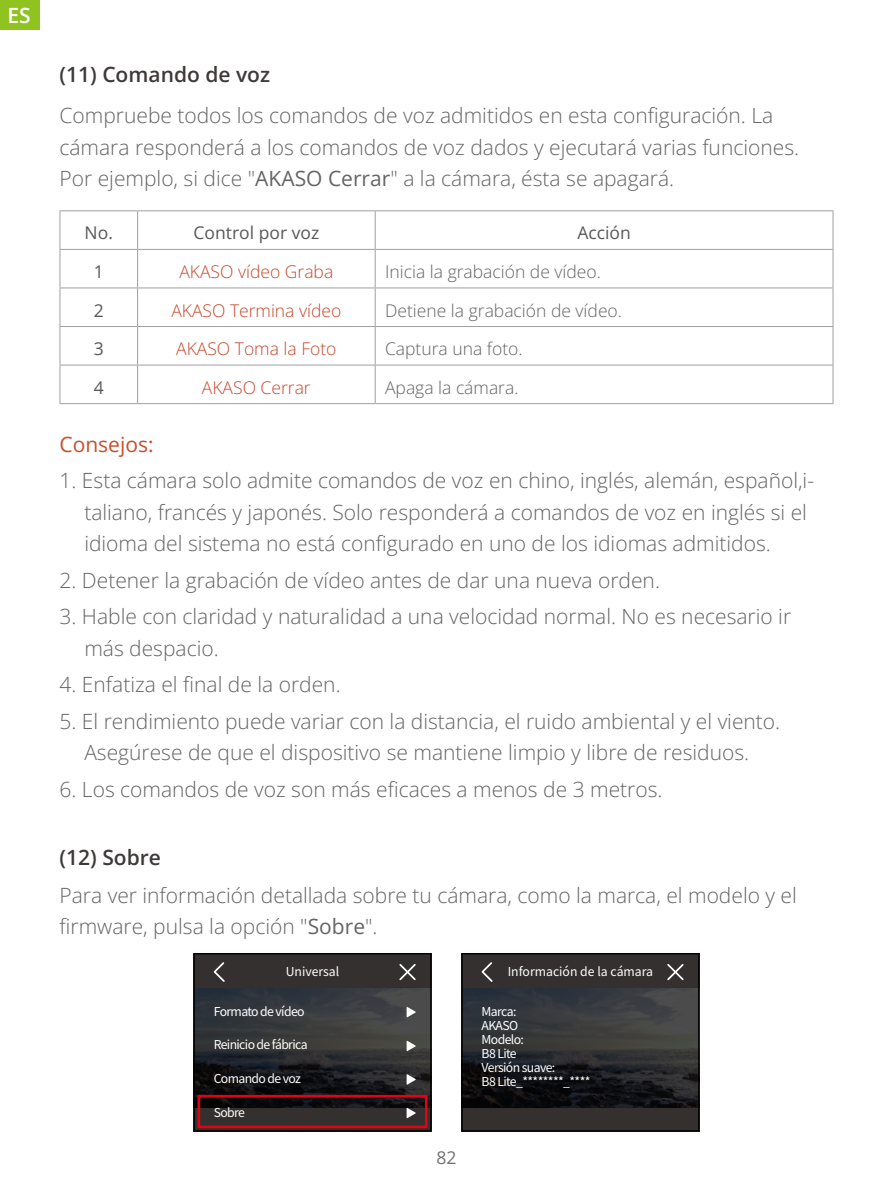
<style>
.page{position:relative;width:893px;height:1191px;background:#fff}
.page>*{position:absolute;margin:0;border:0;box-sizing:border-box;transform-origin:0 0}
.t1{font:300 21px/31.5px "Open Sans";color:#656464}
.t2{font:600 21px "Open Sans";color:#3e3a39}
.t3{font:21px "Open Sans";color:#c84e2c}
.t4{font:600 21px "Open Sans";color:#fff}
.t5{font:300 17.5px "Open Sans";color:#656464}
.t6{font:300 17.5px "Open Sans";color:#c7472c}
.t7{font:17.5px "Open Sans";color:#595757}
.t8{font:17.5px "Open Sans";color:#727171}
.t9{font:12.25px/14px "Noto Sans SC";letter-spacing:-.05em;color:#fff}
.t10{font:12.25px "Noto Sans SC";color:#fff}
.s1{font-weight:400}
</style>
<div class="page">
<div style="left:0;top:0;width:40px;height:30px;background:#8fc31f"></div>
<hr style="left:60px;top:210px;width:78px;height:1px;background:#9fa0a0">
<hr style="left:59px;top:211px;width:2px;height:38px;background:#9fa0a0">
<hr style="left:138px;top:210px;width:237px;height:1px;background:#9fa0a0">
<hr style="left:137px;top:211px;width:1px;height:38px;background:#9fa0a0">
<hr style="left:375px;top:210px;width:458px;height:1px;background:#9fa0a0">
<hr style="left:375px;top:211px;width:1px;height:38px;background:#9fa0a0">
<hr style="left:832px;top:211px;width:2px;height:38px;background:#9fa0a0">
<hr style="left:60px;top:249px;width:78px;height:1px;background:#9fa0a0">
<hr style="left:59px;top:250px;width:2px;height:37px;background:#9fa0a0">
<hr style="left:138px;top:249px;width:237px;height:1px;background:#9fa0a0">
<hr style="left:137px;top:250px;width:1px;height:37px;background:#9fa0a0">
<hr style="left:375px;top:249px;width:458px;height:1px;background:#9fa0a0">
<hr style="left:375px;top:250px;width:1px;height:37px;background:#9fa0a0">
<hr style="left:832px;top:250px;width:2px;height:37px;background:#9fa0a0">
<hr style="left:60px;top:287px;width:78px;height:1px;background:#9fa0a0">
<hr style="left:59px;top:288px;width:2px;height:38px;background:#9fa0a0">
<hr style="left:138px;top:287px;width:237px;height:1px;background:#9fa0a0">
<hr style="left:137px;top:288px;width:1px;height:38px;background:#9fa0a0">
<hr style="left:375px;top:287px;width:458px;height:1px;background:#9fa0a0">
<hr style="left:375px;top:288px;width:1px;height:38px;background:#9fa0a0">
<hr style="left:832px;top:288px;width:2px;height:38px;background:#9fa0a0">
<hr style="left:60px;top:326px;width:78px;height:1px;background:#9fa0a0">
<hr style="left:59px;top:327px;width:2px;height:38px;background:#9fa0a0">
<hr style="left:138px;top:326px;width:237px;height:1px;background:#9fa0a0">
<hr style="left:137px;top:327px;width:1px;height:38px;background:#9fa0a0">
<hr style="left:375px;top:326px;width:458px;height:1px;background:#9fa0a0">
<hr style="left:375px;top:327px;width:1px;height:38px;background:#9fa0a0">
<hr style="left:832px;top:327px;width:2px;height:38px;background:#9fa0a0">
<hr style="left:60px;top:364px;width:78px;height:2px;background:#9fa0a0">
<hr style="left:59px;top:365px;width:2px;height:38px;background:#9fa0a0">
<hr style="left:138px;top:364px;width:237px;height:2px;background:#9fa0a0">
<hr style="left:137px;top:365px;width:1px;height:38px;background:#9fa0a0">
<hr style="left:375px;top:364px;width:458px;height:2px;background:#9fa0a0">
<hr style="left:375px;top:365px;width:1px;height:38px;background:#9fa0a0">
<hr style="left:832px;top:365px;width:2px;height:38px;background:#9fa0a0">
<hr style="left:60px;top:403px;width:78px;height:1px;background:#9fa0a0">
<hr style="left:138px;top:403px;width:237px;height:1px;background:#9fa0a0">
<hr style="left:375px;top:403px;width:458px;height:1px;background:#9fa0a0">
<svg style="left:195px;top:987px;width:235px;height:120px;background:#2b2d30"></svg>
<svg style="left:463px;top:987px;width:234px;height:120px;background:#2a2c2f"></svg>
<div style="left:193px;top:953px;width:239px;height:34px;background:#33302f"></div>
<div style="left:461px;top:953px;width:238px;height:34px;background:#33302f"></div>
<div style="left:193px;top:1107px;width:239px;height:24px;background:#33302f"></div>
<div style="left:461px;top:1107px;width:238px;height:24px;background:#33302f"></div>
<div style="left:193px;top:953px;width:239px;height:178px;border:1px solid #000"></div>
<div style="left:461px;top:953px;width:238px;height:178px;border:1px solid #000"></div>
<svg style="left:213px;top:962px;width:12px;height:20px"></svg>
<svg style="left:481px;top:962px;width:12px;height:20px"></svg>
<svg style="left:399px;top:964px;width:17px;height:17px"></svg>
<svg style="left:667px;top:964px;width:17px;height:17px"></svg>
<svg style="left:407px;top:1040px;width:9px;height:11px"></svg>
<svg style="left:407px;top:1074px;width:9px;height:10px"></svg>
<svg style="left:407px;top:1107px;width:9px;height:11px"></svg>
<svg style="left:407px;top:1006px;width:9px;height:11px"></svg>
<div style="left:198px;top:1094px;width:230px;height:34px;border:3px solid #e60012"></div>
<p class="t4" style="left:8px;top:1px;width:25px">ES</p>
<p class="t2" style="left:60px;top:60px;width:212px">(11) Comando de voz</p>
<p class="t1" style="left:60px;top:99px;width:741px">Compruebe todos los comandos de voz admitidos en esta configuración. La cámara responderá a los comandos de voz dados y ejecutará varias funciones.<br>Por ejemplo, si dice "<span class="s1">AKASO Cerrar</span>" a la cámara, ésta se apagará.</p>
<p class="t7" style="left:85px;top:221px;width:30px">No.</p>
<p class="t7" style="left:194px;top:221px;width:127px">Control por voz</p>
<p class="t7" style="left:577px;top:221px;width:55px">Acción</p>
<p class="t7" style="left:94px;top:260px;width:12px">1</p>
<p class="t6" style="left:179px;top:260px;width:155px">AKASO vídeo Graba</p>
<p class="t5" style="left:385px;top:260px;width:217px">Inicia la grabación de vídeo.</p>
<p class="t7" style="left:94px;top:298px;width:12px">2</p>
<p class="t6" style="left:171px;top:298px;width:172px">AKASO Termina vídeo</p>
<p class="t5" style="left:385px;top:298px;width:238px">Detiene la grabación de vídeo.</p>
<p class="t7" style="left:94px;top:337px;width:12px">3</p>
<p class="t6" style="left:176px;top:337px;width:162px">AKASO Toma la Foto</p>
<p class="t5" style="left:385px;top:337px;width:139px">Captura una foto.</p>
<p class="t7" style="left:94px;top:375px;width:12px">4</p>
<p class="t6" style="left:202px;top:375px;width:110px">AKASO Cerrar</p>
<p class="t5" style="left:385px;top:375px;width:135px">Apaga la cámara.</p>
<p class="t3" style="left:60px;top:430px;width:96px">Consejos:</p>
<p class="t1" style="left:84px;top:464px;width:731px;text-indent:-25px">1. Esta cámara solo admite comandos de voz en chino, inglés, alemán, español,i&shy;taliano, francés y japonés. Solo responderá a comandos de voz en inglés si el idioma del sistema no está configurado en uno de los idiomas admitidos.</p>
<p class="t1" style="left:60px;top:564px;width:602px">2. Detener la grabación de vídeo antes de dar una nueva orden.</p>
<p class="t1" style="left:84px;top:600px;width:708px;text-indent:-25px">3. Hable con claridad y naturalidad a una velocidad normal. No es necesario ir más despacio.</p>
<p class="t1" style="left:60px;top:668px;width:283px">4. Enfatiza el final de la orden.</p>
<p class="t1" style="left:60px;top:704px;width:722px;text-align:center">5. El rendimiento puede variar con la distancia, el ruido ambiental y el viento.<br>Asegúrese de que el dispositivo se mantiene limpio y libre de residuos.</p>
<p class="t1" style="left:60px;top:772px;width:604px">6. Los comandos de voz son más eficaces a menos de 3 metros.</p>
<p class="t2" style="left:60px;top:843px;width:103px">(12) Sobre</p>
<p class="t1" style="left:60px;top:879px;width:739px">Para ver información detallada sobre tu cámara, como la marca, el modelo y el firmware, pulsa la opción "<span class="s1">Sobre</span>".</p>
<p class="t10" style="left:286px;top:964px;width:55px">Universal</p>
<p class="t10" style="left:508px;top:964px;width:147px">Información de la cámara</p>
<p class="t9" style="left:214px;top:1004px;width:92px">Formato de vídeo</p>
<p class="t9" style="left:214px;top:1038px;width:95px">Reinicio de fábrica</p>
<p class="t9" style="left:214px;top:1072px;width:89px">Comando de voz</p>
<p class="t9" style="left:214px;top:1105px;width:33px">Sobre</p>
<p class="t9" style="left:482px;top:1004px;width:110px">Marca:<br>AKASO<br>Modelo:<br>B8 Lite<br>Versión suave:<br>B8 Lite_********_****</p>
<p class="t8" style="left:436px;top:1145px;width:22px">82</p>
</div>
